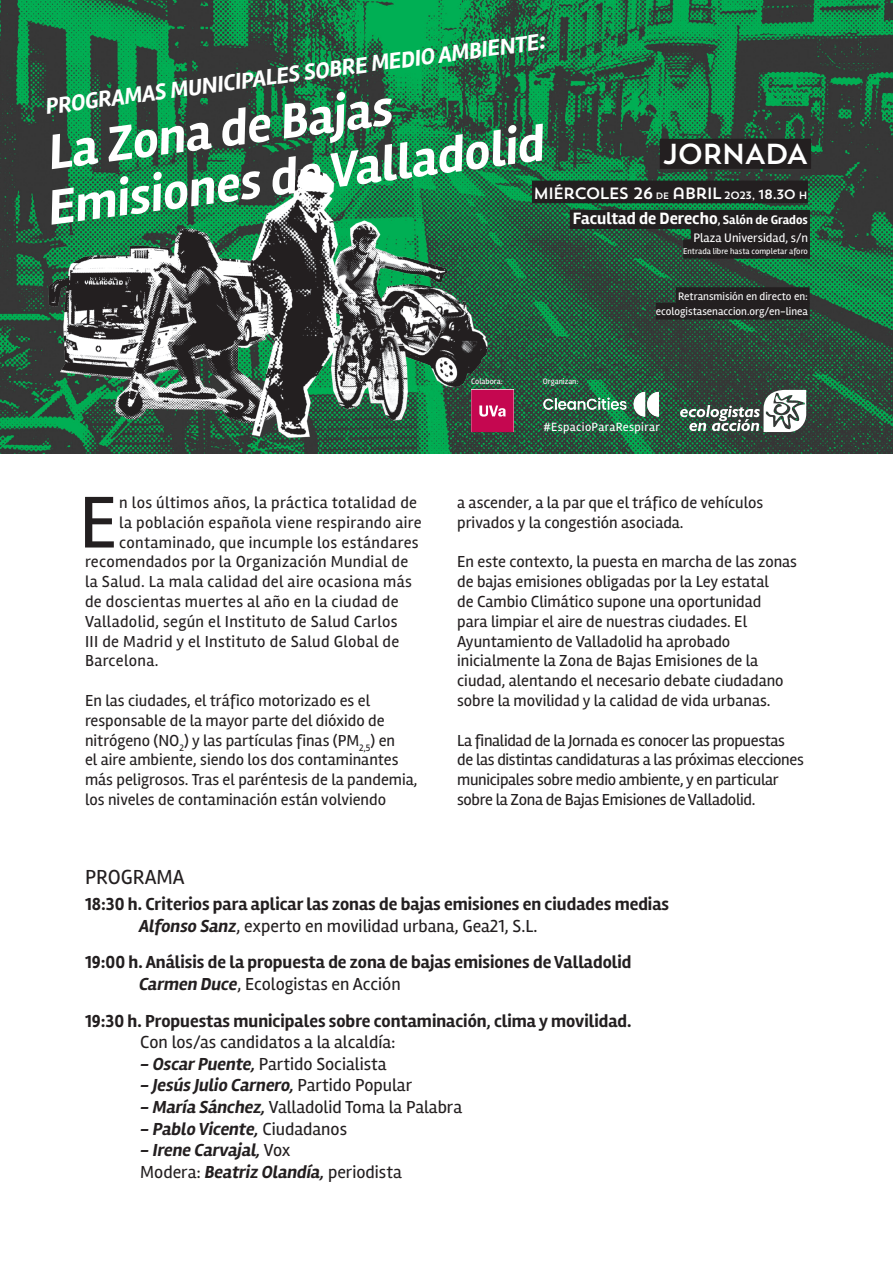
<style>
.page{position:relative;width:893px;height:1263px;background:#fff}
.page>*{position:absolute;margin:0;border:0;box-sizing:border-box;transform-origin:0 0}
.t1{font:75.75px "Rambla";color:#231f20}
.t2{font:italic 700 50.85px/55.7px "Rambla";color:#fff}
.t3{font:28.8px "Trend Sans One";letter-spacing:-.1em;color:#fff}
.t4{font:italic 700 23.4px "Rambla";color:#fff}
.t5{font:21px "Rambla";color:#231f20}
.t6{font:18px "Rambla";color:#231f20}
.t7{font:700 18px "Rambla";color:#231f20}
.t8{font:italic 700 18px "Rambla";color:#231f20}
.t9{font:700 16.95px "Rambla";color:#fff}
.t10{font:16.5px/19.8px "Rambla";color:#231f20}
.t11{font:16.5px "Rambla";letter-spacing:.02em;color:#231f20}
.t12{font:16.5px/19.8px "Rambla";letter-spacing:-.02em;color:#231f20}
.t13{font:16.35px "Trend Sans One";letter-spacing:-.1em;color:#fff}
.t14{font:12.75px "Rambla";color:#fff}
.t15{font:12.3px "Rambla";letter-spacing:.025em;color:#fff}
.t16{font:11.25px "Rambla";color:#fff}
.t17{font:8.55px "Rambla";color:#fff}
.t18{font:8.25px "Rambla";color:#fff}
.t19{font:8.1px "Rambla";color:#fff}
.s1{font-size:26.85px}
.s2{font-size:9.15px}
.s3{font-size:10.65px}
.s4{font-size:13.5px}
.s5{font-size:12.75px}
.s6{font-weight:700;font-style:italic}
.s7{font-weight:400;font-style:normal}
</style>
<div class="page">
<img style="left:0;top:0;width:893px;height:454px">
<img style="left:41px;top:151px;width:451px;height:292px">
<div style="left:532px;top:181px;width:276px;height:22px;background:#231f20"></div>
<div style="left:570px;top:210px;width:240px;height:19px;background:#231f20"></div>
<div style="left:691px;top:228px;width:119px;height:19px;background:#231f20"></div>
<div style="left:683px;top:240px;width:127px;height:19px;background:#231f20"></div>
<div style="left:660px;top:139px;width:151px;height:30px;background:#231f20"></div>
<svg style="left:680px;top:390px;width:126px;height:42px"></svg>
<svg style="left:471px;top:390px;width:43px;height:42px;background:#ca1f60"></svg>
<div style="left:676px;top:287px;width:134px;height:17px;background:#231f20"></div>
<div style="left:656px;top:303px;width:154px;height:17px;background:#231f20"></div>
<img style="left:541px;top:389px;width:120px;height:31px">
<p class="t4" style="left:44px;top:95px;width:506px;rotate:-8deg">PROGRAMAS MUNICIPALES SOBRE MEDIO AMBIENTE<span class="s1">:</span></p>
<p class="t2" style="left:37px;top:129px;width:502px;rotate:-8deg">La Zona de Bajas<br>Emisiones de Valladolid</p>
<p class="t3" style="left:663px;top:136px;width:148px">JORNADA</p>
<p class="t13" style="left:533px;top:182px;width:276px">MIÉRCOLES 26 <span class="s2">DE</span> ABRIL <span class="s3">2023,</span> <span class="s4">18.30</span> <span class="s3">H</span></p>
<p class="t9" style="left:573px;top:208px;width:237px">Facultad de Derecho<span class="s5">, Salón de Grados</span></p>
<p class="t14" style="left:693px;top:230px;width:116px">Plaza Universidad, s/n</p>
<p class="t17" style="left:683px;top:246px;width:126px">Entrada libre hasta completar aforo</p>
<p class="t1" style="left:79px;top:477px;width:40px">E</p>
<p class="t11" style="left:119px;top:493px;width:299px">n los últimos años, la práctica totalidad de</p>
<p class="t11" style="left:119px;top:512px;width:304px">la población española viene respirando aire</p>
<p class="t11" style="left:119px;top:532px;width:301px">contaminado, que incumple los estándares</p>
<p class="t11" style="left:85px;top:552px;width:325px">recomendados por la Organización Mundial de</p>
<p class="t11" style="left:85px;top:572px;width:328px">la Salud. La mala calidad del aire ocasiona más</p>
<p class="t11" style="left:85px;top:592px;width:315px">de doscientas muertes al año en la ciudad de</p>
<p class="t11" style="left:85px;top:611px;width:314px">Valladolid, según el Instituto de Salud Carlos</p>
<p class="t11" style="left:85px;top:631px;width:316px">III de Madrid y el Instituto de Salud Global de</p>
<p class="t11" style="left:85px;top:651px;width:75px">Barcelona.</p>
<p class="t10" style="left:85px;top:690px;width:334px">En las ciudades, el tráfico motorizado es el responsable de la mayor parte del dióxido de nitrógeno (NO<sub>2</sub>) y las partículas finas (PM<sub>2,5</sub>) en<br>el aire ambiente, siendo los dos contaminantes más peligrosos. Tras el paréntesis de la pandemia, los niveles de contaminación están volviendo</p>
<p class="t18" style="left:471px;top:376px;width:33px">Colabora:</p>
<p class="t16" style="left:678px;top:289px;width:131px">Retransmisión en directo en:</p>
<p class="t16" style="left:656px;top:305px;width:154px">ecologistasenaccion.org/en-linea</p>
<p class="t19" style="left:543px;top:376px;width:37px">Organizan:</p>
<p class="t15" style="left:544px;top:419px;width:118px">#EspacioParaRespirar</p>
<p class="t10" style="left:457px;top:492px;width:308px">a ascender, a la par que el tráfico de vehículos privados y la congestión asociada.</p>
<p class="t10" style="left:457px;top:552px;width:341px">En este contexto, la puesta en marcha de las zonas de bajas emisiones obligadas por la Ley estatal<br>de Cambio Climático supone una oportunidad<br>para limpiar el aire de nuestras ciudades. El Ayuntamiento de Valladolid ha aprobado inicialmente la Zona de Bajas Emisiones de la ciudad, alentando el necesario debate ciudadano sobre la movilidad y la calidad de vida urbanas.</p>
<p class="t12" style="left:457px;top:730px;width:348px">La finalidad de la Jornada es conocer las propuestas de las distintas candidaturas a las próximas elecciones municipales sobre medio ambiente, y en particular sobre la Zona de Bajas Emisiones de Valladolid.</p>
<p class="t5" style="left:85px;top:865px;width:101px">PROGRAMA</p>
<p class="t7" style="left:85px;top:893px;width:586px">18:30 h. Criterios para aplicar las zonas de bajas emisiones en ciudades medias</p>
<p class="t6" style="left:139px;top:915px;width:400px"><span class="s6">Alfonso Sanz</span>, experto en movilidad urbana, Gea21, S.L.</p>
<p class="t7" style="left:85px;top:952px;width:548px">19:00 h. Análisis de la propuesta de zona de bajas emisiones de Valladolid</p>
<p class="t6" style="left:139px;top:973px;width:263px"><span class="s6">Carmen Duce</span>, Ecologistas en Acción</p>
<p class="t7" style="left:85px;top:1010px;width:548px">19:30 h. Propuestas municipales sobre contaminación, clima y movilidad.</p>
<p class="t6" style="left:140px;top:1031px;width:257px">Con los/as candidatos a la alcaldía:</p>
<p class="t6" style="left:140px;top:1053px;width:248px"><span class="s6">- Oscar Puente,</span> Partido Socialista</p>
<p class="t8" style="left:140px;top:1075px;width:273px">- Jesús Julio Carnero, <span class="s7">Partido Popular</span></p>
<p class="t6" style="left:140px;top:1096px;width:323px"><span class="s6">- María Sánchez,</span> Valladolid Toma la Palabra</p>
<p class="t8" style="left:140px;top:1118px;width:208px">- Pablo Vicente, <span class="s7">Ciudadanos</span></p>
<p class="t8" style="left:140px;top:1139px;width:152px">- Irene Carvajal, <span class="s7">Vox</span></p>
<p class="t6" style="left:140px;top:1161px;width:263px">Modera: <span class="s6">Beatriz Olandía,</span> periodista</p>
</div>
